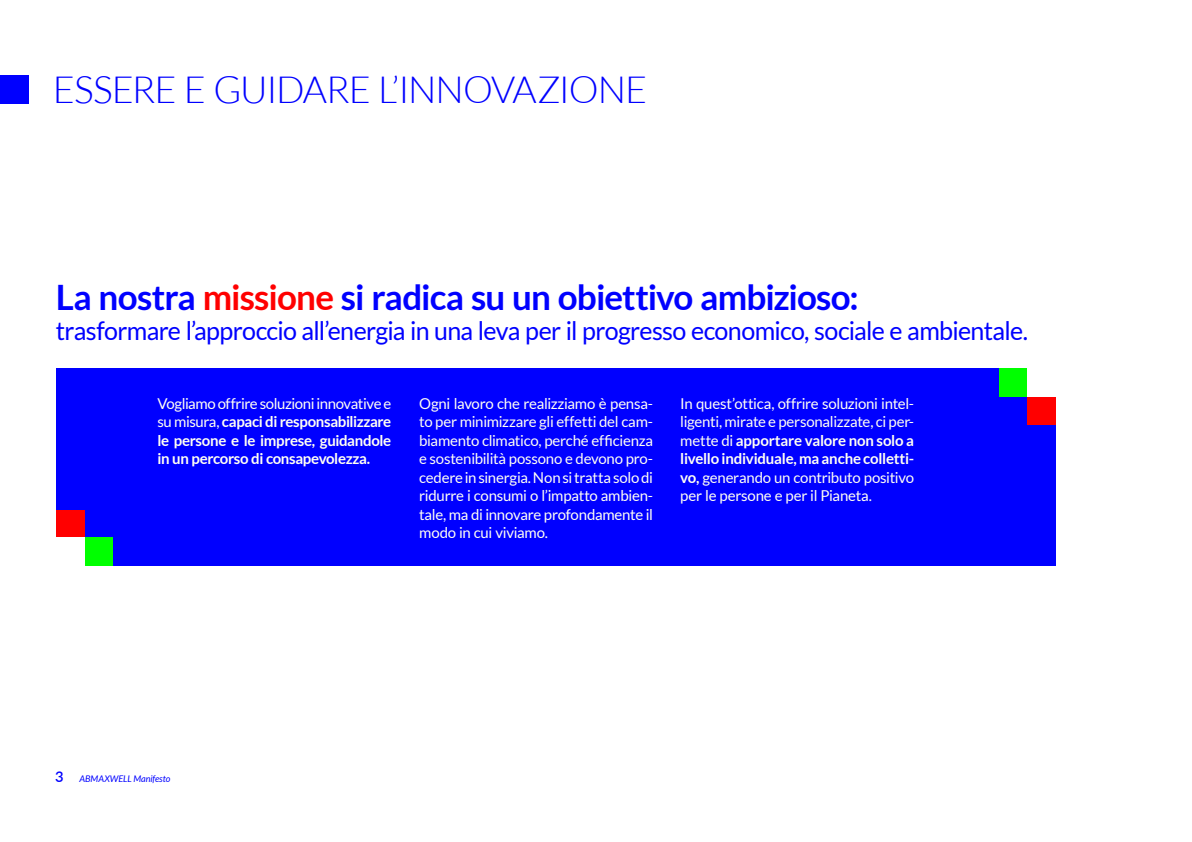
<style>
.page{position:relative;width:1192px;height:842px;background:#fff}
.page>*{position:absolute;margin:0;border:0;box-sizing:border-box;transform-origin:0 0}
.t1{font:300 37.5px "Lato";letter-spacing:-.03em;color:#00f}
.t2{font:700 35px "Lato";letter-spacing:-.025em;color:#00f}
.t3{font:25.75px "Lato";letter-spacing:-.03em;color:#00f}
.t4{font:15px/18.5px "Lato";letter-spacing:-.015em;color:#fffff4;text-align:justify}
.t5{font:700 15px/18.5px "Lato";letter-spacing:-.02em;color:#fffff4;text-align:justify}
.t6{font:italic 9.15px "Lato";letter-spacing:-.005em;color:#00f}
.s1{color:#f00}
.s2{font-weight:400}
.s3{font-weight:700}
.s4{font-weight:600;font-style:normal;font-size:14.7px}
</style>
<div class="page">
<div style="left:0;top:75px;width:28px;height:28px;background:#00f"></div>
<div style="left:56px;top:369px;width:1000px;height:197px;background:#00f"></div>
<div style="left:999px;top:368px;width:29px;height:29px;background:#0f0"></div>
<div style="left:1028px;top:396px;width:28px;height:28px;background:#f00"></div>
<div style="left:1028px;top:354px;width:38px;height:43px;background:#fff"></div>
<div style="left:84px;top:538px;width:29px;height:28px;background:#0f0"></div>
<div style="left:56px;top:510px;width:28px;height:28px;background:#f00"></div>
<div style="left:46px;top:538px;width:38px;height:43px;background:#fff"></div>
<h1 class="t1" style="left:53px;top:68px;width:596px">ESSERE E GUIDARE L’INNOVAZIONE</h1>
<h2 class="t2" style="left:56px;top:279px;width:804px">La nostra <span class="s1">missione</span> si radica su un obiettivo ambizioso:</h2>
<h3 class="t3" style="left:56px;top:316px;width:974px">trasformare l’approccio all’energia in una leva per il progresso economico, sociale e ambientale.</h3>
<p class="t5" style="left:157px;top:394px;width:235px"><span class="s2">Vogliamo offrire soluzioni innovative e su misura,</span> capaci di responsabilizzare le persone e le imprese, guidandole in un percorso di consapevolezza.</p>
<p class="t4" style="left:419px;top:394px;width:235px">Ogni lavoro che realizziamo è pensa&shy;to per minimizzare gli effetti del cam&shy;biamento climatico, perché efficienza e sostenibilità possono e devono pro&shy;cedere in sinergia. Non si tratta solo di ridurre i consumi o l’impatto ambien&shy;tale, ma di innovare profondamente il modo in cui viviamo.</p>
<p class="t4" style="left:680px;top:395px;width:235px">In quest’ottica, offrire soluzioni intel&shy;ligenti, mirate e personalizzate, ci per&shy;mette di <span class="s3">apportare valore non solo a livello individuale, ma anche colletti&shy;vo,</span> generando un contributo positivo per le persone e per il Pianeta.</p>
<p class="t6" style="left:55px;top:776px;width:117px"><span class="s4">3</span> ABMAXWELL Manifesto</p>
</div>
